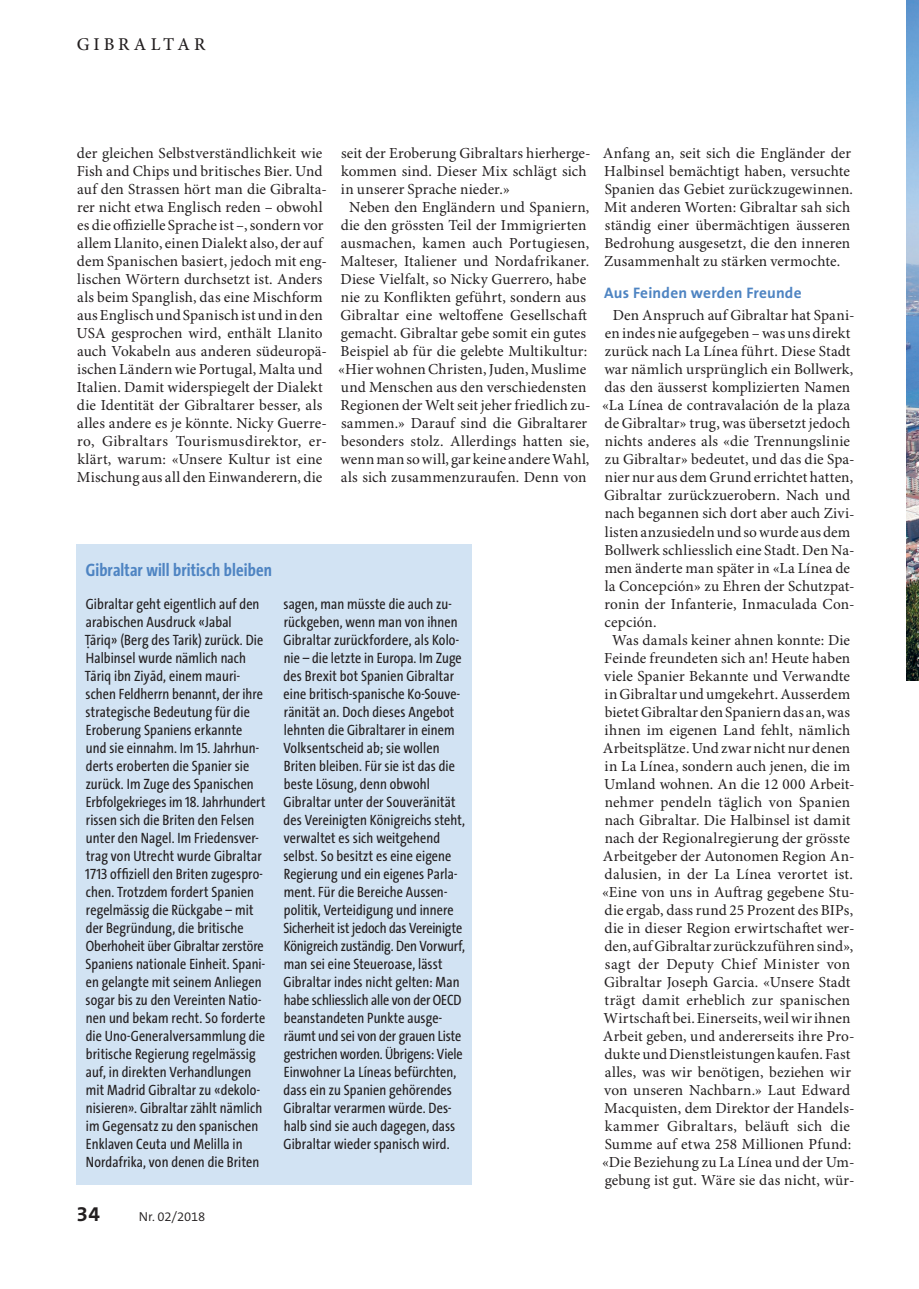
<style>
.page{position:relative;width:919px;height:1289px;background:#fff}
.page>*{position:absolute;margin:0;border:0;box-sizing:border-box;transform-origin:0 0}
.t1{font:700 21px "The Sans B7";color:#231f20}
.t2{font:700 18px "The Sans Cd LF7";letter-spacing:.005em;color:#4e84c2}
.t3{font:500 18px "Minion Pro";letter-spacing:.215em;color:#231f20}
.t4{font:15.3px/18px "Minion Pro";letter-spacing:.01em;color:#231f20}
.t5{font:700 15.3px "The Sans B7";letter-spacing:.015em;color:#4e84c2}
.t6{font:15px/18px "The Sans Cd LF5";letter-spacing:.005em;color:#231f20}
.t7{font:300 13.05px "The Sans B4";letter-spacing:-.015em;color:#231f20}
</style>
<div class="page">
<div style="left:77px;top:544px;width:395px;height:640px;background:#d2e3f3"></div>
<img style="left:906px;top:0;width:12px;height:680px">
<p class="t3" style="left:77px;top:34px;width:130px">GIBRALTAR</p>
<p class="t4" style="left:77px;top:145px;width:252px">der gleichen Selbstverständlichkeit wie Fish and Chips und britisches Bier. Und auf den Strassen hört man die Gibralta&shy;rer nicht etwa Englisch reden – obwohl es die offizielle Sprache ist –, sondern vor allem Llanito, einen Dialekt also, der auf dem Spanischen basiert, jedoch mit eng&shy;lischen Wörtern durchsetzt ist. Anders als beim Spanglish, das eine Mischform aus Englisch und Spanisch ist und in den USA gesprochen wird, enthält Llanito auch Vokabeln aus anderen südeuropä&shy;ischen Ländern wie Portugal, Malta und Italien. Damit widerspiegelt der Dialekt die Identität der Gibraltarer besser, als alles andere es je könnte. Nicky Guerre&shy;ro, Gibraltars Tourismusdirektor, er&shy;klärt, warum: «Unsere Kultur ist eine Mischung aus all den Einwanderern, die</p>
<p class="t4" style="left:341px;top:145px;width:251px">seit der Eroberung Gibraltars hierherge-</p>
<p class="t4" style="left:341px;top:163px;width:247px">kommen sind. Dieser Mix schlägt sich</p>
<p class="t4" style="left:341px;top:181px;width:170px">in unserer Sprache nieder.»</p>
<p class="t4" style="left:349px;top:199px;width:242px">Neben den Engländern und Spaniern,</p>
<p class="t4" style="left:341px;top:217px;width:247px">die den grössten Teil der Immigrierten</p>
<p class="t4" style="left:341px;top:235px;width:250px">ausmachen, kamen auch Portugiesen,</p>
<p class="t4" style="left:340px;top:253px;width:250px">Malteser, Italiener und Nordafrikaner.</p>
<p class="t4" style="left:340px;top:271px;width:247px">Diese Vielfalt, so Nicky Guerrero, habe</p>
<p class="t4" style="left:341px;top:289px;width:247px">nie zu Konflikten geführt, sondern aus</p>
<p class="t4" style="left:340px;top:307px;width:248px">Gibraltar eine weltoffene Gesellschaft</p>
<p class="t4" style="left:341px;top:325px;width:247px">gemacht. Gibraltar gebe somit ein gutes</p>
<p class="t4" style="left:340px;top:343px;width:248px">Beispiel ab für die gelebte Multikultur:</p>
<p class="t4" style="left:338px;top:361px;width:249px">«Hier wohnen Christen, Juden, Muslime</p>
<p class="t4" style="left:341px;top:379px;width:247px">und Menschen aus den verschiedensten</p>
<p class="t4" style="left:340px;top:397px;width:252px">Regionen der Welt seit jeher friedlich zu-</p>
<p class="t4" style="left:341px;top:415px;width:248px">sammen.» Darauf sind die Gibraltarer</p>
<p class="t4" style="left:341px;top:433px;width:250px">besonders stolz. Allerdings hatten sie,</p>
<p class="t4" style="left:340px;top:451px;width:250px">wenn man so will, gar keine andere Wahl,</p>
<p class="t4" style="left:341px;top:469px;width:247px">als sich zusammenzuraufen. Denn von</p>
<p class="t2" style="left:86px;top:560px;width:187px">Gibraltar will britisch bleiben</p>
<p class="t6" style="left:85px;top:595px;width:180px">Gibraltar geht eigentlich auf den arabischen Ausdruck «Jabal<br>Ta¯riq» (Berg des Tarik) zurück. Die</p>
<p class="t6" style="left:87px;top:638px;width:4px">·</p>
<p class="t6" style="left:85px;top:649px;width:182px">Halbinsel wurde nämlich nach<br>Ta¯riq ibn Ziya¯d, einem mauri&shy;schen Feldherrn benannt, der ihre strategische Bedeutung für die<br>Eroberung Spaniens erkannte und sie einnahm. Im 15. Jahrhun&shy;derts eroberten die Spanier sie zurück. Im Zuge des Spanischen<br>Erbfolgekrieges im 18. Jahrhundert rissen sich die Briten den Felsen unter den Nagel. Im Friedensver&shy;trag von Utrecht wurde Gibraltar<br>1713 offiziell den Briten zugespro&shy;chen. Trotzdem fordert Spanien regelmässig die Rückgabe – mit der Begründung, die britische<br>Oberhoheit über Gibraltar zerstöre<br>Spaniens nationale Einheit. Spani&shy;en gelangte mit seinem Anliegen sogar bis zu den Vereinten Natio&shy;nen und bekam recht. So forderte die Uno-Generalversammlung die britische Regierung regelmässig auf, in direkten Verhandlungen mit Madrid Gibraltar zu «dekolo&shy;nisieren». Gibraltar zählt nämlich im Gegensatz zu den spanischen<br>Enklaven Ceuta und Melilla in<br>Nordafrika, von denen die Briten</p>
<p class="t6" style="left:283px;top:595px;width:183px">sagen, man müsste die auch zu&shy;rückgeben, wenn man von ihnen<br>Gibraltar zurückfordere, als Kolo&shy;nie – die letzte in Europa. Im Zuge des Brexit bot Spanien Gibraltar eine britisch-spanische Ko-Souve&shy;ränität an. Doch dieses Angebot lehnten die Gibraltarer in einem<br>Volksentscheid ab; sie wollen<br>Briten bleiben. Für sie ist das die beste Lösung, denn obwohl<br>Gibraltar unter der Souveränität des Vereinigten Königreichs steht, verwaltet es sich weitgehend selbst. So besitzt es eine eigene<br>Regierung und ein eigenes Parla&shy;ment. Für die Bereiche Aussen&shy;politik, Verteidigung und innere<br>Sicherheit ist jedoch das Vereinigte<br>Königreich zuständig. Den Vorwurf, man sei eine Steueroase, lässt<br>Gibraltar indes nicht gelten: Man habe schliesslich alle von der OECD beanstandeten Punkte ausge&shy;räumt und sei von der grauen Liste gestrichen worden. Übrigens: Viele<br>Einwohner La Líneas befürchten, dass ein zu Spanien gehörendes<br>Gibraltar verarmen würde. Des&shy;halb sind sie auch dagegen, dass<br>Gibraltar wieder spanisch wird.</p>
<h1 class="t1" style="left:77px;top:1202px;width:25px">34</h1>
<p class="t7" style="left:139px;top:1209px;width:68px">Nr. 02/2018</p>
<p class="t4" style="left:602px;top:145px;width:252px">Anfang an, seit sich die Engländer der Halbinsel bemächtigt haben, versuchte Spanien das Gebiet zurückzugewinnen.<br>Mit anderen Worten: Gibraltar sah sich ständig einer übermächtigen äusseren Bedrohung ausgesetzt, die den inneren Zusammenhalt zu stärken vermochte.</p>
<p class="t5" style="left:604px;top:285px;width:199px">Aus Feinden werden Freunde</p>
<p class="t4" style="left:602px;top:307px;width:254px;text-indent:11px">Den Anspruch auf Gibraltar hat Spani&shy;en indes nie aufgegeben – was uns direkt zurück nach La Línea führt. Diese Stadt war nämlich ursprünglich ein Bollwerk, das den äusserst komplizierten Namen «La Línea de contravalación de la plaza de Gibraltar» trug, was übersetzt jedoch nichts anderes als «die Trennungslinie zu Gibraltar» bedeutet, und das die Spa&shy;nier nur aus dem Grund errichtet hatten, Gibraltar zurückzuerobern. Nach und nach begannen sich dort aber auch Zivi&shy;listen anzusiedeln und so wurde aus dem Bollwerk schliesslich eine Stadt. Den Na&shy;men änderte man später in «La Línea de la Concepción» zu Ehren der Schutzpat&shy;ronin der Infanterie, Inmaculada Con&shy;cepción.</p>
<p class="t4" style="left:602px;top:631px;width:254px;text-align:center">Was damals keiner ahnen konnte: Die Feinde freundeten sich an! Heute haben viele Spanier Bekannte und Verwandte in Gibraltar und umgekehrt. Ausserdem bietet Gibraltar den Spaniern das an, was ihnen im eigenen Land fehlt, nämlich Arbeitsplätze. Und zwar nicht nur denen in La Línea, sondern auch jenen, die im Umland wohnen. An die 12 000 Arbeit&shy;nehmer pendeln täglich von Spanien nach Gibraltar. Die Halbinsel ist damit nach der Regionalregierung der grösste Arbeitgeber der Autonomen Region An&shy;dalusien, in der La Línea verortet ist. «Eine von uns in Auftrag gegebene Stu&shy;die ergab, dass rund 25 Prozent des BIPs, die in dieser Region erwirtschaftet wer&shy;den, auf Gibraltar zurückzuführen sind», sagt der Deputy Chief Minister von Gibraltar Joseph Garcia. «Unsere Stadt trägt damit erheblich zur spanischen Wirtschaft bei. Einerseits, weil wir ihnen Arbeit geben, und andererseits ihre Pro&shy;dukte und Dienstleistungen kaufen. Fast alles, was wir benötigen, beziehen wir von unseren Nachbarn.» Laut Edward Macquisten, dem Direktor der Handels&shy;kammer Gibraltars, beläuft sich die Summe auf etwa 258 Millionen Pfund: «Die Beziehung zu La Línea und der Um&shy;gebung ist gut. Wäre sie das nicht, wür-</p>
</div>
